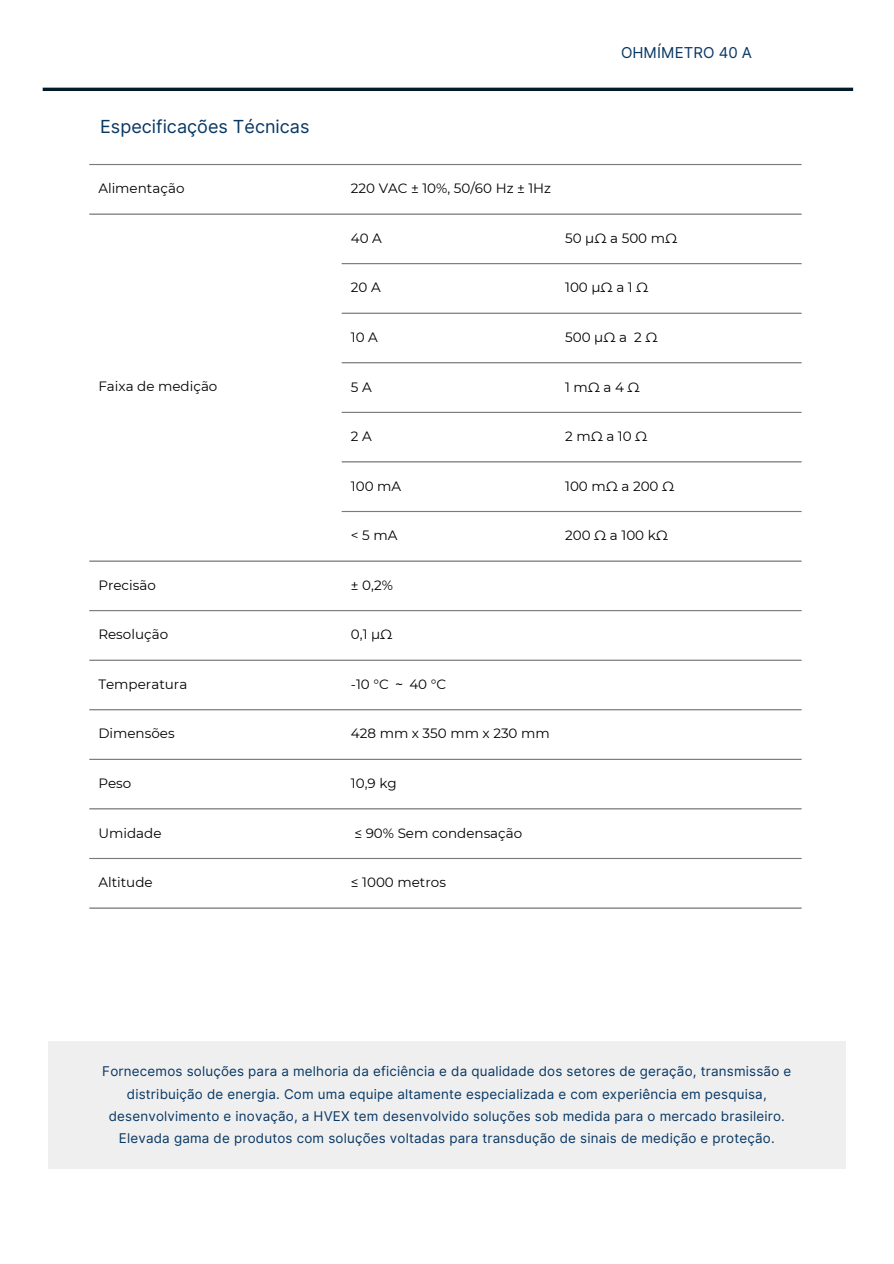
<style>
.page{position:relative;width:894px;height:1264px;background:#fff}
.page>*{position:absolute;margin:0;border:0;box-sizing:border-box;transform-origin:0 0}
.t1{font:18px "Inter";color:#073763}
.t2{font:15px "Inter";color:#073763}
.t3{font:13.5px "Montserrat";color:#000}
.t4{font:13.5px "Montserrat";letter-spacing:.26em;color:#000}
.t5{font:13.5px "Montserrat";letter-spacing:.13em;color:#000}
.t6{font:13.35px/22.4px "Inter";letter-spacing:.015em;color:#073763;text-align:center}
.s1{font-family:"Wen Quan Yi Micro Hei"}
</style>
<div class="page">
<hr style="left:89px;top:164px;width:712px;height:1px;background:#787b7d">
<hr style="left:89px;top:213px;width:712px;height:2px;background:#787b7d">
<hr style="left:342px;top:263px;width:459px;height:1px;background:#787b7d">
<hr style="left:342px;top:313px;width:459px;height:1px;background:#787b7d">
<hr style="left:342px;top:362px;width:459px;height:1px;background:#787b7d">
<hr style="left:342px;top:412px;width:459px;height:1px;background:#787b7d">
<hr style="left:342px;top:461px;width:459px;height:1px;background:#787b7d">
<hr style="left:342px;top:511px;width:459px;height:1px;background:#787b7d">
<hr style="left:89px;top:560px;width:712px;height:1px;background:#787b7d">
<hr style="left:89px;top:610px;width:712px;height:1px;background:#787b7d">
<hr style="left:89px;top:659px;width:712px;height:1px;background:#787b7d">
<hr style="left:89px;top:709px;width:712px;height:1px;background:#787b7d">
<hr style="left:89px;top:758px;width:712px;height:2px;background:#787b7d">
<hr style="left:89px;top:808px;width:712px;height:1px;background:#787b7d">
<hr style="left:89px;top:858px;width:712px;height:1px;background:#787b7d">
<hr style="left:89px;top:907px;width:712px;height:1px;background:#787b7d">
<hr style="left:43px;top:88px;width:809px;height:3px;background:#031a2b">
<div style="left:48px;top:1041px;width:797px;height:127px;background:#efefef"></div>
<p class="t1" style="left:100px;top:116px;width:211px">Especificações Técnicas</p>
<h2 class="t3" style="left:98px;top:180px;width:88px">Alimentação</h2>
<h1 class="t3" style="left:351px;top:180px;width:202px">220 VAC ± 10%, 50/60 Hz ± 1Hz</h1>
<p class="t2" style="left:620px;top:44px;width:132px">OHMÍMETRO 40 A</p>
<p class="t3" style="left:98px;top:378px;width:120px">Faixa de medição</p>
<p class="t3" style="left:351px;top:230px;width:33px">40 A</p>
<p class="t3" style="left:565px;top:230px;width:114px">50 μΩ a 500 mΩ</p>
<p class="t3" style="left:351px;top:279px;width:31px">20 A</p>
<p class="t4" style="left:565px;top:279px;width:85px">100μΩa1Ω</p>
<p class="t3" style="left:351px;top:329px;width:29px">10 A</p>
<p class="t5" style="left:565px;top:329px;width:94px">500μΩa 2Ω</p>
<p class="t3" style="left:351px;top:378px;width:22px">5 A</p>
<p class="t3" style="left:565px;top:378px;width:76px">1mΩa4Ω</p>
<p class="t3" style="left:351px;top:428px;width:22px">2 A</p>
<p class="t4" style="left:565px;top:428px;width:84px">2mΩa10Ω</p>
<p class="t3" style="left:351px;top:477px;width:52px">100 mA</p>
<p class="t3" style="left:565px;top:477px;width:111px">100 mΩ a 200 Ω</p>
<p class="t3" style="left:351px;top:527px;width:48px">&lt;5mA</p>
<p class="t3" style="left:565px;top:527px;width:104px">200 Ω a 100 kΩ</p>
<p class="t3" style="left:98px;top:576px;width:59px">Precisão</p>
<p class="t3" style="left:351px;top:576px;width:43px">± 0,2%</p>
<p class="t3" style="left:98px;top:626px;width:71px">Resolução</p>
<p class="t3" style="left:351px;top:626px;width:43px">0,1 μΩ</p>
<p class="t3" style="left:98px;top:676px;width:90px">Temperatura</p>
<p class="t3" style="left:351px;top:676px;width:97px">-10 °C <span class="s1">～</span> 40 °C</p>
<p class="t3" style="left:98px;top:725px;width:78px">Dimensões</p>
<p class="t3" style="left:351px;top:725px;width:200px">428 mm x 350 mm x 230 mm</p>
<p class="t3" style="left:98px;top:775px;width:34px">Peso</p>
<p class="t3" style="left:351px;top:775px;width:47px">10,9 kg</p>
<p class="t3" style="left:98px;top:824px;width:65px">Umidade</p>
<p class="t3" style="left:354px;top:824px;width:169px">≤ 90% Sem condensação</p>
<p class="t3" style="left:98px;top:874px;width:56px">Altitude</p>
<p class="t3" style="left:351px;top:874px;width:96px">≤ 1000 metros</p>
<p class="t6" style="left:102px;top:1060px;width:690px">Fornecemos soluções para a melhoria da eficiência e da qualidade dos setores de geração, transmissão e distribuição de energia. Com uma equipe altamente especializada e com experiência em pesquisa, desenvolvimento e inovação, a HVEX tem desenvolvido soluções sob medida para o mercado brasileiro.<br>Elevada gama de produtos com soluções voltadas para transdução de sinais de medição e proteção.</p>
</div>
